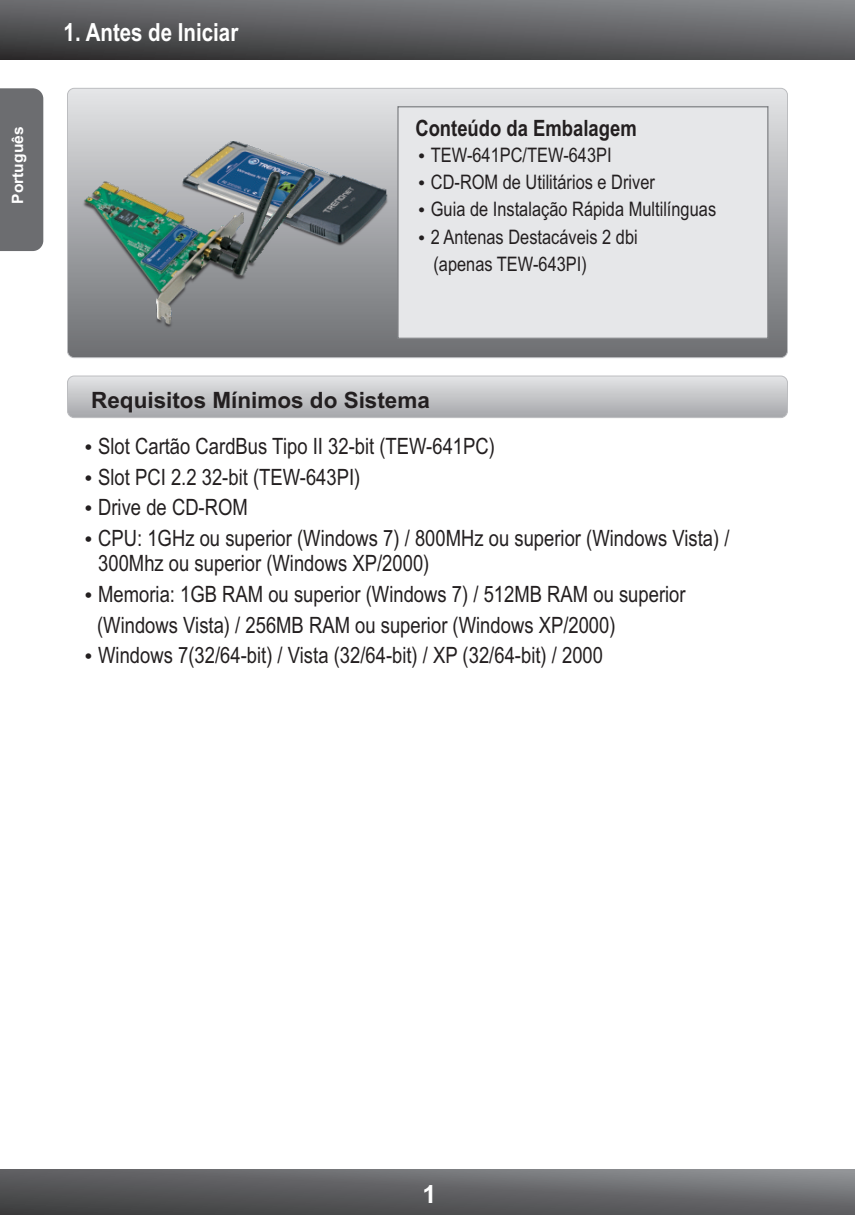
<style>
.page{position:relative;width:855px;height:1215px;background:#fff}
.page>*{position:absolute;margin:0;border:0;box-sizing:border-box;transform-origin:0 0}
.t1{font:700 25px "Arial Narrow";color:#fff}
.t2{font:700 25px "Arial";color:#fff}
.t3{font:22.5px/30.5px "Arial Narrow";color:#231f20}
.t4{font:700 22.5px "Arial";color:#231f20}
.t5{font:700 22.5px "Arial Narrow";color:#231f20}
.t6{font:20px/27.2px "Arial Narrow";color:#231f20}
.t7{font:700 15.5px "Arial";color:#fff}
</style>
<div class="page">
<svg style="left:0;top:0;width:855px;height:59px;background:#5e5e61"></svg>
<svg style="left:0;top:1170px;width:855px;height:45px;background:#606163"></svg>
<div style="left:0;top:88px;width:43px;height:163px;background:#6c6d70"></div>
<div style="left:68px;top:88px;width:720px;height:270px;background:linear-gradient(to bottom,#e4e5e7,#6c6e71);border-radius:7px"></div>
<div style="left:67px;top:88px;width:721px;height:270px;border:1px solid #bcbdc0;border-radius:7px"></div>
<div style="left:397px;top:106px;width:371px;height:233px;background:#e6e7e9"></div>
<div style="left:68px;top:376px;width:720px;height:42px;background:linear-gradient(to bottom,#e4e5e6,#a6a7ab);border-radius:7px"></div>
<div style="left:67px;top:376px;width:721px;height:42px;border:1px solid #bcbdc0;border-radius:7px"></div>
<img style="left:181px;top:142px;width:208px;height:104px">
<img style="left:82px;top:169px;width:233px;height:159px">
<svg style="left:419px;top:153px;width:5px;height:5px"></svg>
<svg style="left:419px;top:181px;width:5px;height:5px"></svg>
<svg style="left:419px;top:208px;width:5px;height:5px"></svg>
<svg style="left:419px;top:235px;width:5px;height:5px"></svg>
<p class="t7" style="left:12px;top:204px;width:79px;rotate:-90deg">Português</p>
<p class="t1" style="left:64px;top:23px;width:176px">1. Antes de Iniciar</p>
<p class="t5" style="left:415px;top:120px;width:223px">Conteúdo da Embalagem</p>
<p class="t6" style="left:431px;top:143px;width:182px">TEW-641PC/TEW-643PI</p>
<p class="t6" style="left:431px;top:170px;width:287px">CD-ROM de Utilitários e Driver<br>Guia de Instalação Rápida Multilínguas<br>2 Antenas Destacáveis 2 dbi<br>(apenas TEW-643PI)</p>
<p class="t4" style="left:91px;top:392px;width:340px">Requisitos Mínimos do Sistema</p>
<p class="t3" style="left:98px;top:433px;width:398px">Slot Cartão CardBus Tipo II 32-bit (TEW-641PC)</p>
<p class="t3" style="left:98px;top:464px;width:633px">Slot PCI 2.2 32-bit (TEW-643PI)<br>Drive de CD-ROM<br>CPU: 1GHz ou superior (Windows 7) / 800MHz ou superior (Windows Vista) /</p>
<p class="t3" style="left:97px;top:550px;width:590px">300Mhz ou superior (Windows XP/2000)<br>Memoria: 1GB RAM ou superior (Windows 7) / 512MB RAM ou superior (Windows Vista) / 256MB RAM ou superior (Windows XP/2000)<br>Windows 7(32/64-bit) / Vista (32/64-bit) / XP (32/64-bit) / 2000</p>
<p class="t2" style="left:423px;top:1185px;width:15px">1</p>
</div>
